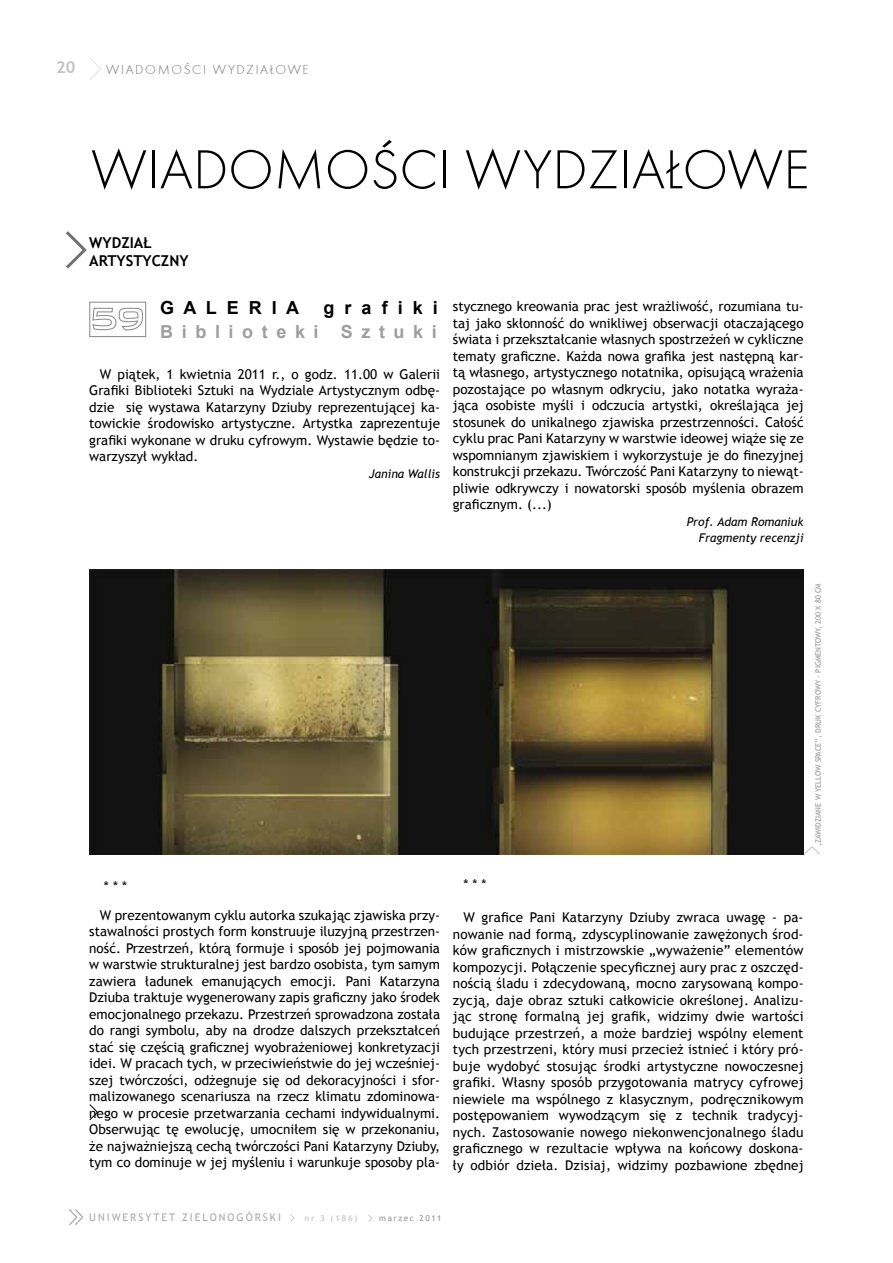
<style>
.page{position:relative;width:893px;height:1263px;background:#fff}
.page>*{position:absolute;margin:0;border:0;box-sizing:border-box;transform-origin:0 0}
.t1{font:57px "Futura TEE Ligh";color:#000}
.t2{font:700 18px "Arial";color:#9c9e9f}
.t3{font:700 18px "Arial";letter-spacing:.56em;color:#000}
.t4{font:700 16.5px "Trebuchet MS";color:#c2c3c4}
.t5{font:700 15px/18px "Trebuchet MS";color:#000}
.t6{font:13.5px/16.5px "Trebuchet MS";color:#000;text-align:justify}
.t7{font:13.5px "Futura TEE Ligh";letter-spacing:.12em;color:#707172}
.t8{font:italic 12px/16.5px "Trebuchet MS";color:#000;text-align:right}
.t9{font:10.5px "Trebuchet MS";letter-spacing:.19em;color:#a7a9aa}
.t10{font:8.25px "Trebuchet MS";letter-spacing:.19em;color:#929395}
.t11{font:700 8.25px "Trebuchet MS";color:#c9cbcc}
.t12{font:7.5px "Trebuchet MS";color:#929395}
</style>
<div class="page">
<svg style="left:90px;top:58px;width:11px;height:22px"></svg>
<svg style="left:290px;top:1214px;width:4px;height:8px"></svg>
<svg style="left:368px;top:1214px;width:4px;height:8px"></svg>
<svg style="left:69px;top:1209px;width:15px;height:16px"></svg>
<svg style="left:89px;top:301px;width:57px;height:36px"></svg>
<svg style="left:66px;top:231px;width:21px;height:38px"></svg>
<svg style="left:89px;top:1104px;width:9px;height:16px"></svg>
<svg style="left:804px;top:846px;width:16px;height:8px"></svg>
<img style="left:89px;top:569px;width:715px;height:286px">
<p class="t4" style="left:56px;top:57px;width:21px">20</p>
<p class="t7" style="left:106px;top:61px;width:204px">WIADOMOŒCI WYDZIA£OWE</p>
<h1 class="t1" style="left:91px;top:137px;width:720px">WIADOMOŒCI WYDZIA£OWE</h1>
<p class="t5" style="left:89px;top:233px;width:101px">WYDZIAŁ<br>ARTYSTYCZNY</p>
<h2 class="t3" style="left:160px;top:296px;width:140px">GA L ERIA</h2>
<h2 class="t3" style="left:324px;top:296px;width:116px">grafiki</h2>
<h2 class="t2" style="left:160px;top:320px;width:278px">B i b l i o t e k i S z t u k i</h2>
<p class="t6" style="left:89px;top:366px;width:352px;text-indent:11px">W piątek, 1 kwietnia 2011 r., o godz. 11.00 w Galerii Grafiki Biblioteki Sztuki na Wydziale Artystycznym odbę&shy;dzie się wystawa Katarzyny Dziuby reprezentującej ka&shy;towickie środowisko artystyczne. Artystka zaprezentuje grafiki wykonane w druku cyfrowym. Wystawie będzie to&shy;warzyszył wykład.</p>
<p class="t8" style="left:369px;top:466px;width:72px">Janina Wallis</p>
<p class="t6" style="left:453px;top:298px;width:352px">stycznego kreowania prac jest wrażliwość, rozumiana tu&shy;taj jako skłonność do wnikliwej obserwacji otaczającego świata i przekształcanie własnych spostrzeżeń w cykliczne tematy graficzne. Każda nowa grafika jest następną kar&shy;tą własnego, artystycznego notatnika, opisującą wrażenia pozostające po własnym odkryciu, jako notatka wyraża&shy;jąca osobiste myśli i odczucia artystki, określająca jej stosunek do unikalnego zjawiska przestrzenności. Całość cyklu prac Pani Katarzyny w warstwie ideowej wiąże się ze wspomnianym zjawiskiem i wykorzystuje je do finezyjnej konstrukcji przekazu. Twórczość Pani Katarzyny to niewąt&shy;pliwie odkrywczy i nowatorski sposób myślenia obrazem graficznym. (...)</p>
<p class="t8" style="left:687px;top:513px;width:118px">Prof. Adam Romaniuk<br>Fragmenty recenzji</p>
<p class="t12" style="left:814px;top:846px;width:264px;rotate:-90deg">,ZAWIDZIANE W YELLOW SPACE’’, DRUK CYFROWY - PIGMENTOWY, 200 X 80 CM</p>
<p class="t6" style="left:100px;top:871px;width:342px;line-height:29.2px;text-indent:4px">* * *<br>W prezentowanym cyklu autorka szukając zjawiska przy-</p>
<p class="t6" style="left:89px;top:923px;width:352px">stawalności prostych form konstruuje iluzyjną przestrzen&shy;ność. Przestrzeń, którą formuje i sposób jej pojmowania w warstwie strukturalnej jest bardzo osobista, tym samym zawiera ładunek emanujących emocji. Pani Katarzyna Dziuba traktuje wygenerowany zapis graficzny jako środek emocjonalnego przekazu. Przestrzeń sprowadzona została do rangi symbolu, aby na drodze dalszych przekształceń stać się częścią graficznej wyobrażeniowej konkretyzacji idei. W pracach tych, w przeciwieństwie do jej wcześniej&shy;szej twórczości, odżegnuje się od dekoracyjności i sfor&shy;malizowanego scenariusza na rzecz klimatu zdominowa&shy;nego w procesie przetwarzania cechami indywidualnymi.<br>Obserwując tę ewolucję, umocniłem się w przekonaniu, że najważniejszą cechą twórczości Pani Katarzyny Dziuby, tym co dominuje w jej myśleniu i warunkuje sposoby pla-</p>
<p class="t6" style="left:463px;top:876px;width:24px">* * *</p>
<p class="t6" style="left:453px;top:909px;width:352px;text-indent:11px">W grafice Pani Katarzyny Dziuby zwraca uwagę - pa&shy;nowanie nad formą, zdyscyplinowanie zawężonych środ&shy;ków graficznych i mistrzowskie „wyważenie” elementów kompozycji. Połączenie specyficznej aury prac z oszczęd&shy;nością śladu i zdecydowaną, mocno zarysowaną kompo&shy;zycją, daje obraz sztuki całkowicie określonej. Analizu&shy;jąc stronę formalną jej grafik, widzimy dwie wartości budujące przestrzeń, a może bardziej wspólny element tych przestrzeni, który musi przecież istnieć i który pró&shy;buje wydobyć stosując środki artystyczne nowoczesnej grafiki. Własny sposób przygotowania matrycy cyfrowej niewiele ma wspólnego z klasycznym, podręcznikowym postępowaniem wywodzącym się z technik tradycyj&shy;nych. Zastosowanie nowego niekonwencjonalnego śladu graficznego w rezultacie wpływa na końcowy doskona&shy;ły odbiór dzieła. Dzisiaj, widzimy pozbawione zbędnej</p>
<p class="t9" style="left:89px;top:1211px;width:193px">UNIWERSYTET ZIELONOGÓRSKI</p>
<p class="t11" style="left:305px;top:1213px;width:54px">nr 3 (186)</p>
<p class="t10" style="left:379px;top:1213px;width:64px">marzec 2011</p>
</div>
